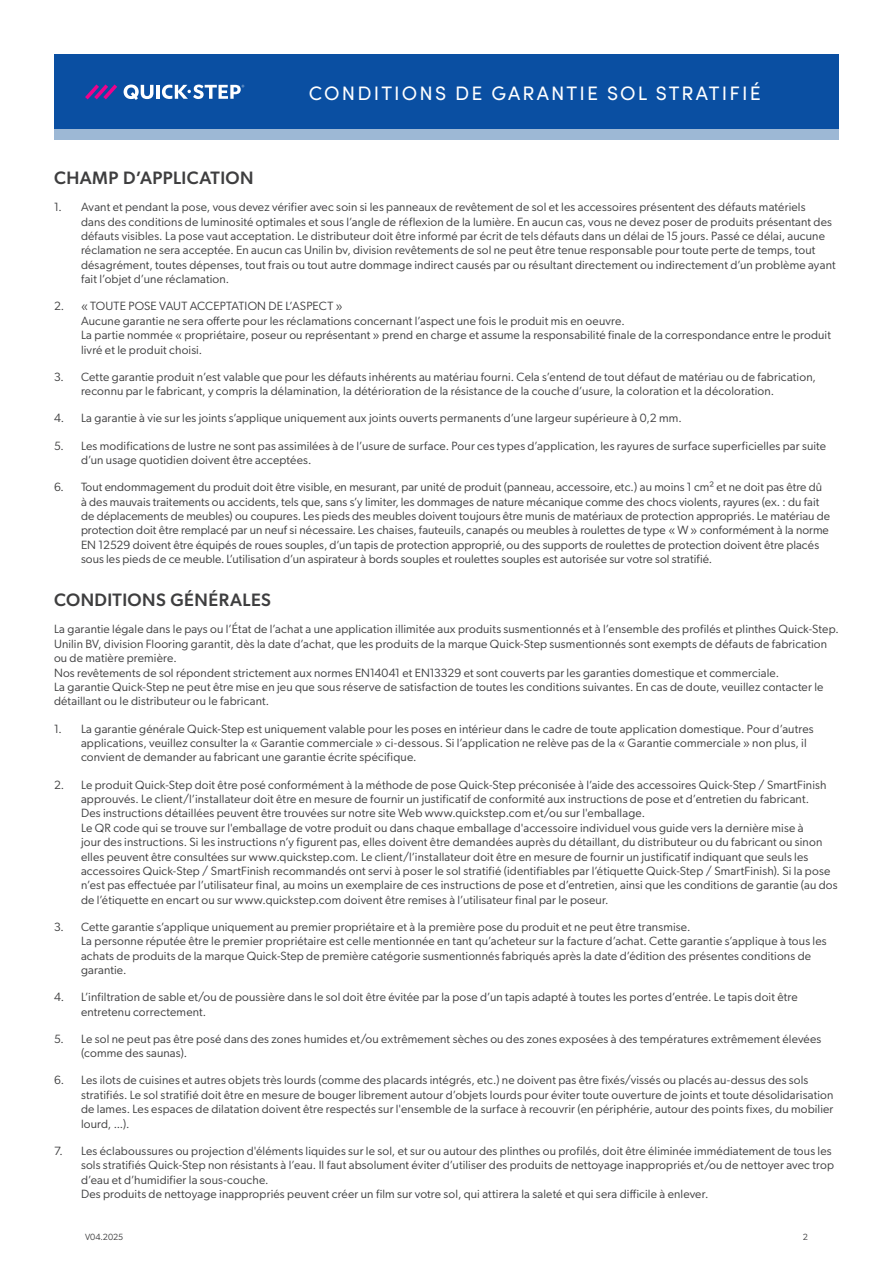
<style>
.page{position:relative;width:893px;height:1263px;background:#fff}
.page>*{position:absolute;margin:0;border:0;box-sizing:border-box;transform-origin:0 0}
.t1{font:19.5px "Sofia Pro";letter-spacing:.11em;color:#fff}
.Titel{font:500 18px "Gibson";letter-spacing:.025em;color:#3e3e3f}
.Body{font:12px/14.4px "Gibson";letter-spacing:.01em;color:#3e3e3f}
.t2{font:9px "Gibson";color:#3e3e3f}
</style>
<div class="page">
<div style="left:54px;top:54px;width:785px;height:75px;background:#0a4fa2"></div>
<div style="left:54px;top:129px;width:785px;height:11px;background:#9db8d5"></div>
<svg style="left:85px;top:84px;width:32px;height:15px"></svg>
<svg style="left:124px;top:85px;width:29px;height:15px"></svg>
<hr style="left:156px;top:85px;width:4px;height:14px;background:#fff">
<svg style="left:162px;top:85px;width:82px;height:14px"></svg>
<h1 class="t1" style="left:309px;top:79px;width:453px">CONDITIONS DE GARANTIE SOL STRATIFIÉ</h1>
<p class="Titel" style="left:54px;top:165px;width:201px">CHAMP D’APPLICATION</p>
<p class="Body" style="left:81px;top:199px;width:756px;text-indent:-27px">1. Avant et pendant la pose, vous devez vérifier avec soin si les panneaux de revêtement de sol et les accessoires présentent des défauts matériels<br>dans des conditions de luminosité optimales et sous l’angle de réflexion de la lumière. En aucun cas, vous ne devez poser de produits présentant des défauts visibles. La pose vaut acceptation. Le distributeur doit être informé par écrit de tels défauts dans un délai de 15 jours. Passé ce délai, aucune réclamation ne sera acceptée. En aucun cas Unilin bv, division revêtements de sol ne peut être tenue responsable pour toute perte de temps, tout désagrément, toutes dépenses, tout frais ou tout autre dommage indirect causés par ou résultant directement ou indirectement d’un problème ayant fait l’objet d’une réclamation.</p>
<p class="Body" style="left:81px;top:298px;width:751px;text-indent:-27px">2. « TOUTE POSE VAUT ACCEPTATION DE L’ASPECT »<br>Aucune garantie ne sera offerte pour les réclamations concernant l’aspect une fois le produit mis en oeuvre.<br>La partie nommée « propriétaire, poseur ou représentant » prend en charge et assume la responsabilité finale de la correspondance entre le produit livré et le produit choisi.</p>
<p class="Body" style="left:81px;top:369px;width:736px;text-indent:-27px">3. Cette garantie produit n’est valable que pour les défauts inhérents au matériau fourni. Cela s’entend de tout défaut de matériau ou de fabrication, reconnu par le fabricant, y compris la délamination, la détérioration de la résistance de la couche d’usure, la coloration et la décoloration.</p>
<p class="Body" style="left:54px;top:410px;width:629px">4. La garantie à vie sur les joints s’applique uniquement aux joints ouverts permanents d’une largeur supérieure à 0,2 mm.</p>
<p class="Body" style="left:81px;top:437px;width:747px;text-indent:-27px">5. Les modifications de lustre ne sont pas assimilées à de l’usure de surface. Pour ces types d’application, les rayures de surface superficielles par suite d’un usage quotidien doivent être acceptées.</p>
<p class="Body" style="left:81px;top:479px;width:751px;text-indent:-27px">6. Tout endommagement du produit doit être visible, en mesurant, par unité de produit (panneau, accessoire, etc.) au moins 1 cm² et ne doit pas être dû à des mauvais traitements ou accidents, tels que, sans s’y limiter, les dommages de nature mécanique comme des chocs violents, rayures (ex. : du fait de déplacements de meubles) ou coupures. Les pieds des meubles doivent toujours être munis de matériaux de protection appropriés. Le matériau de protection doit être remplacé par un neuf si nécessaire. Les chaises, fauteuils, canapés ou meubles à roulettes de type « W » conformément à la norme EN 12529 doivent être équipés de roues souples, d’un tapis de protection approprié, ou des supports de roulettes de protection doivent être placés sous les pieds de ce meuble. L’utilisation d’un aspirateur à bords souples et roulettes souples est autorisée sur votre sol stratifié.</p>
<p class="Titel" style="left:54px;top:587px;width:219px">CONDITIONS GÉNÉRALES</p>
<p class="Body" style="left:54px;top:621px;width:786px">La garantie légale dans le pays ou l’État de l’achat a une application illimitée aux produits susmentionnés et à l’ensemble des profilés et plinthes Quick-Step.<br>Unilin BV, division Flooring garantit, dès la date d’achat, que les produits de la marque Quick-Step susmentionnés sont exempts de défauts de fabrication ou de matière première.<br>Nos revêtements de sol répondent strictement aux normes EN14041 et EN13329 et sont couverts par les garanties domestique et commerciale.<br>La garantie Quick-Step ne peut être mise en jeu que sous réserve de satisfaction de toutes les conditions suivantes. En cas de doute, veuillez contacter le détaillant ou le distributeur ou le fabricant.</p>
<p class="Body" style="left:81px;top:721px;width:734px;text-indent:-27px">1. La garantie générale Quick-Step est uniquement valable pour les poses en intérieur dans le cadre de toute application domestique. Pour d’autres applications, veuillez consulter la « Garantie commerciale » ci-dessous. Si l’application ne relève pas de la « Garantie commerciale » non plus, il convient de demander au fabricant une garantie écrite spécifique.</p>
<p class="Body" style="left:81px;top:777px;width:758px;text-indent:-27px">2. Le produit Quick-Step doit être posé conformément à la méthode de pose Quick-Step préconisée à l’aide des accessoires Quick-Step / SmartFinish approuvés. Le client/l’installateur doit être en mesure de fournir un justificatif de conformité aux instructions de pose et d’entretien du fabricant.<br>Des instructions détaillées peuvent être trouvées sur notre site Web www.quickstep.com et/ou sur l'emballage.<br>Le QR code qui se trouve sur l'emballage de votre produit ou dans chaque emballage d'accessoire individuel vous guide vers la dernière mise à<br>jour des instructions. Si les instructions n’y figurent pas, elles doivent être demandées auprès du détaillant, du distributeur ou du fabricant ou sinon elles peuvent être consultées sur www.quickstep.com. Le client/l’installateur doit être en mesure de fournir un justificatif indiquant que seuls les accessoires Quick-Step / SmartFinish recommandés ont servi à poser le sol stratifié (identifiables par l’étiquette Quick-Step / SmartFinish). Si la pose n’est pas effectuée par l’utilisateur final, au moins un exemplaire de ces instructions de pose et d’entretien, ainsi que les conditions de garantie (au dos de l’étiquette en encart ou sur www.quickstep.com doivent être remises à l’utilisateur final par le poseur.</p>
<p class="Body" style="left:81px;top:919px;width:747px;text-indent:-27px">3. Cette garantie s’applique uniquement au premier propriétaire et à la première pose du produit et ne peut être transmise.<br>La personne réputée être le premier propriétaire est celle mentionnée en tant qu’acheteur sur la facture d’achat. Cette garantie s’applique à tous les achats de produits de la marque Quick-Step de première catégorie susmentionnés fabriqués après la date d’édition des présentes conditions de garantie.</p>
<p class="Body" style="left:81px;top:989px;width:718px;text-indent:-27px">4. L’infiltration de sable et/ou de poussière dans le sol doit être évitée par la pose d’un tapis adapté à toutes les portes d’entrée. Le tapis doit être entretenu correctement.</p>
<p class="Body" style="left:81px;top:1031px;width:742px;text-indent:-27px">5. Le sol ne peut pas être posé dans des zones humides et/ou extrêmement sèches ou des zones exposées à des températures extrêmement élevées (comme des saunas).</p>
<p class="Body" style="left:81px;top:1072px;width:754px;text-indent:-27px">6. Les ilots de cuisines et autres objets très lourds (comme des placards intégrés, etc.) ne doivent pas être fixés/vissés ou placés au-dessus des sols stratifiés. Le sol stratifié doit être en mesure de bouger librement autour d’objets lourds pour éviter toute ouverture de joints et toute désolidarisation de lames. Les espaces de dilatation doivent être respectés sur l'ensemble de la surface à recouvrir (en périphérie, autour des points fixes, du mobilier lourd, ...).</p>
<p class="Body" style="left:81px;top:1143px;width:754px;text-indent:-27px">7. Les éclaboussures ou projection d'éléments liquides sur le sol, et sur ou autour des plinthes ou profilés, doit être éliminée immédiatement de tous les sols stratifiés Quick-Step non résistants à l’eau. Il faut absolument éviter d’utiliser des produits de nettoyage inappropriés et/ou de nettoyer avec trop d’eau et d’humidifier la sous-couche.<br>Des produits de nettoyage inappropriés peuvent créer un film sur votre sol, qui attirera la saleté et qui sera difficile à enlever.</p>
<p class="t2" style="left:85px;top:1231px;width:40px">V04.2025</p>
<p class="t2" style="left:803px;top:1230px;width:7px">2</p>
</div>
